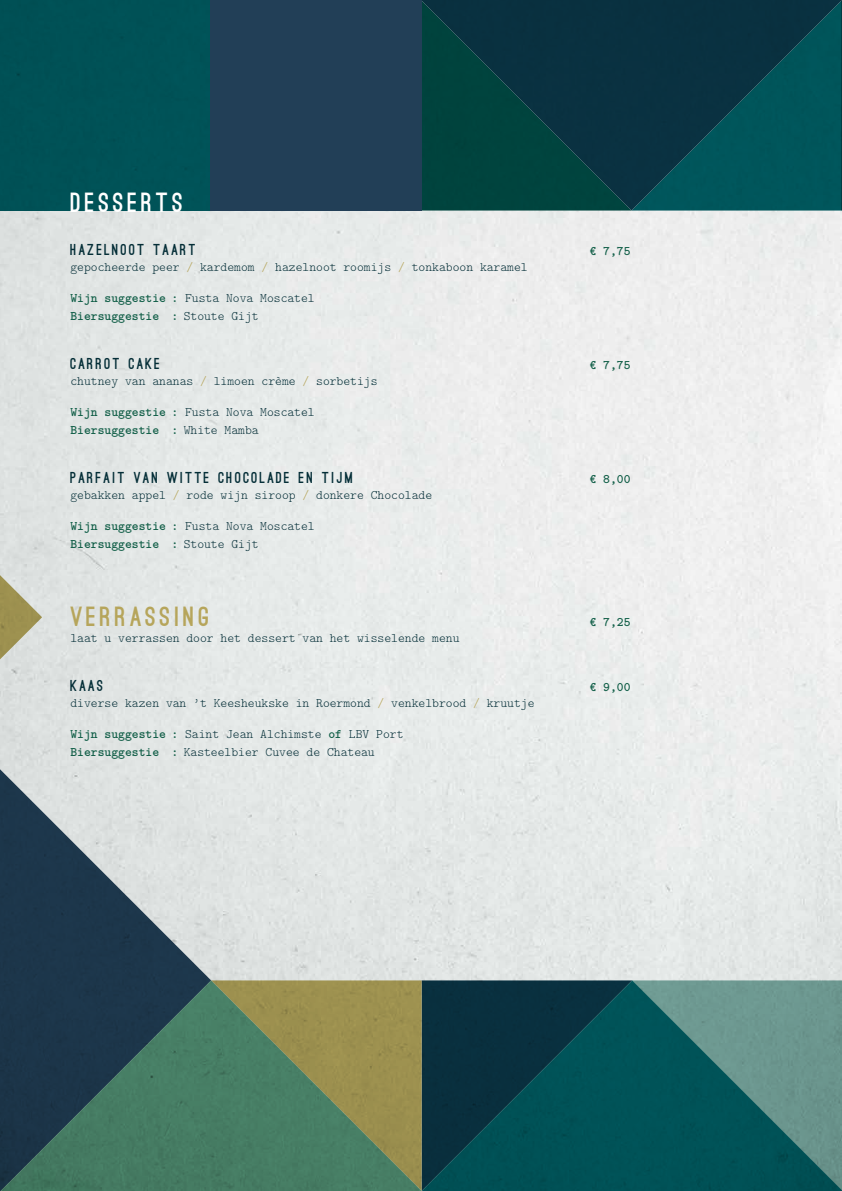
<style>
.page{position:relative;width:842px;height:1191px;background:#fff}
.page>*{position:absolute;margin:0;border:0;box-sizing:border-box;transform-origin:0 0}
.t1{font:900 26.3px "Ostrich Sans";letter-spacing:.15em;color:#b6a55b}
.t2{font:900 26.3px "Ostrich Sans";letter-spacing:.15em;color:#fff}
.t3{font:900 15px "Ostrich Sans";letter-spacing:.15em;color:#042e37}
.t4{font:13px/18px "LM Mono Lt 10";color:#042e37}
.t5{font:700 13px/18px "LM Mono Lt 10";color:#125f48}
.s1{color:#b6a55b}
.s2{font-weight:400;color:#042e37}
.s3{font-weight:700;color:#125f48}
</style>
<div class="page">
<img style="left:0;top:210px;width:842px;height:770px">
<div style="left:0;top:0;width:210px;height:210px;background:#005256"></div>
<svg style="left:422px;top:0;width:420px;height:210px;background:#043e46"></svg>
<div style="left:210px;top:0;width:212px;height:210px;background:#223f57"></div>
<svg style="left:0;top:566px;width:42px;height:102px;background:#c1bfa3"></svg>
<svg style="left:430px;top:980px;width:412px;height:211px;background:#1e5b5f"></svg>
<svg style="left:0;top:760px;width:211px;height:220px;background:#818f98"></svg>
<svg style="left:0;top:980px;width:430px;height:211px;background:#4f6d57"></svg>
<h1 class="t2" style="left:71px;top:192px;width:113px">DESSERTS</h1>
<p class="t3" style="left:70px;top:244px;width:127px">HAZELNOOT TAART</p>
<p class="t5" style="left:589px;top:241px;width:42px">€ 7,75</p>
<p class="t4" style="left:70px;top:257px;width:459px">gepocheerde peer <span class="s1">/</span> kardemom <span class="s1">/</span> hazelnoot roomijs <span class="s1">/</span> tonkaboon karamel</p>
<p class="t5" style="left:70px;top:288px;width:246px">Wijn suggestie : <span class="s2">Fusta Nova Moscatel<br></span>Biersuggestie : <span class="s2">Stoute Gijt</span></p>
<p class="t3" style="left:70px;top:358px;width:91px">CARROT CAKE</p>
<p class="t5" style="left:589px;top:355px;width:42px">€ 7,75</p>
<p class="t4" style="left:70px;top:371px;width:309px">chutney van ananas <span class="s1">/</span> limoen crème <span class="s1">/</span> sorbetijs</p>
<p class="t5" style="left:70px;top:402px;width:246px">Wijn suggestie : <span class="s2">Fusta Nova Moscatel<br></span>Biersuggestie : <span class="s2">White Mamba</span></p>
<p class="t3" style="left:70px;top:472px;width:284px">PARFAIT VAN WITTE CHOCOLADE EN TIJM</p>
<p class="t5" style="left:589px;top:469px;width:42px">€ 8,00</p>
<p class="t4" style="left:70px;top:485px;width:363px">gebakken appel <span class="s1">/</span> rode wijn siroop <span class="s1">/</span> donkere Chocolade</p>
<p class="t5" style="left:70px;top:516px;width:246px">Wijn suggestie : <span class="s2">Fusta Nova Moscatel<br></span>Biersuggestie : <span class="s2">Stoute Gijt</span></p>
<h1 class="t1" style="left:70px;top:607px;width:141px">VERRASSING</h1>
<p class="t5" style="left:589px;top:612px;width:42px">€ 7,25</p>
<p class="t4" style="left:70px;top:629px;width:391px">laat u verrassen door het dessert van het wisselende menu</p>
<p class="t3" style="left:70px;top:680px;width:34px">KAAS</p>
<p class="t5" style="left:589px;top:677px;width:42px">€ 9,00</p>
<p class="t4" style="left:70px;top:693px;width:466px">diverse kazen van ’t Keesheukske in Roermond <span class="s1">/</span> venkelbrood <span class="s1">/</span> kruutje</p>
<p class="t4" style="left:70px;top:725px;width:335px"><span class="s3">Wijn suggestie :</span> Saint Jean Alchimste <span class="s3">of</span> LBV Port<br><span class="s3">Biersuggestie :</span> Kasteelbier Cuvee de Chateau</p>
</div>
